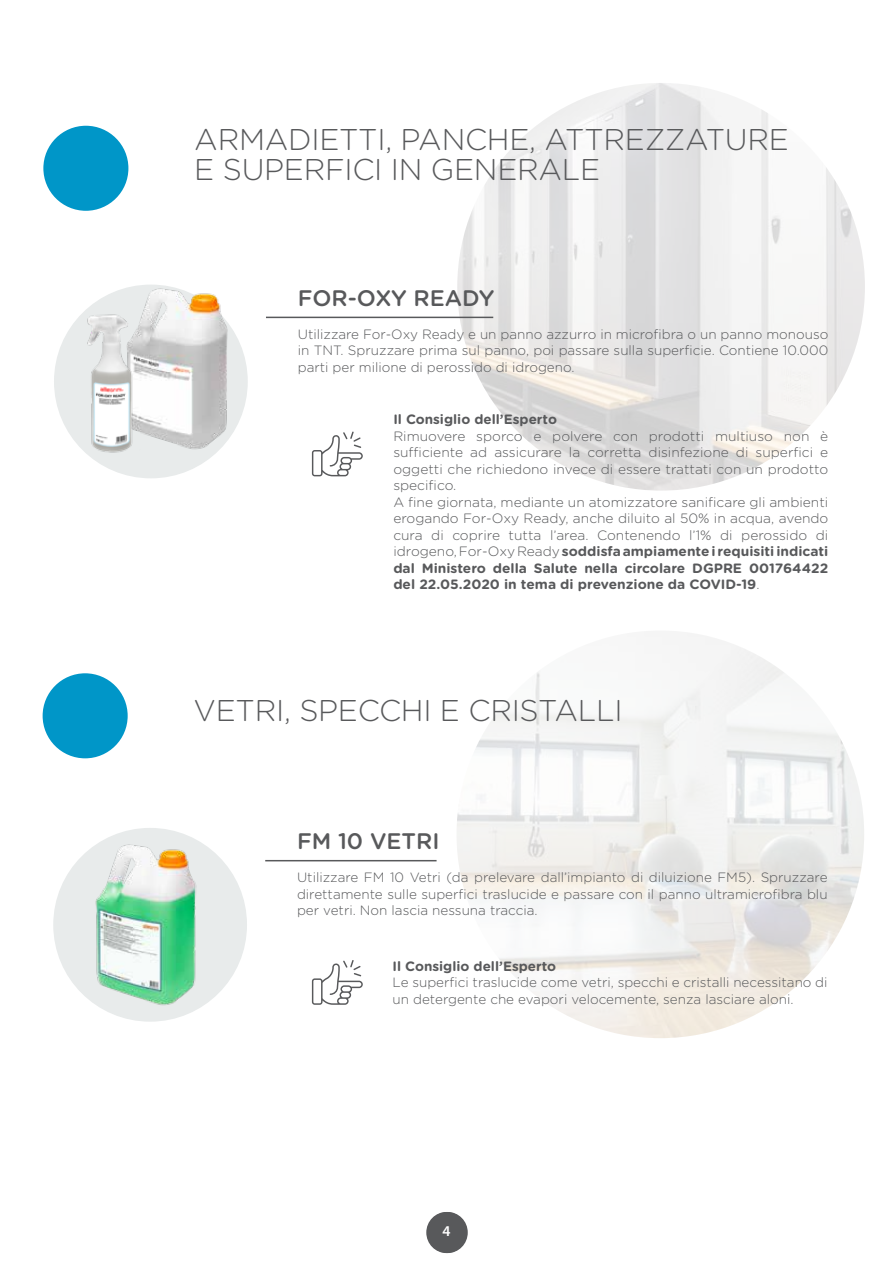
<style>
.page{position:relative;width:893px;height:1263px;background:#fff}
.page>*{position:absolute;margin:0;border:0;box-sizing:border-box;transform-origin:0 0}
.t1{font:300 30px/30px "Gotham Rounded";letter-spacing:-.01em;color:#58595b}
.t2{font:500 22.5px "Gotham Rounded";color:#58595b}
.t3{font:600 15px "Myriad Pro";color:#fff}
.t4{font:300 13.5px/16.5px "Gotham Rounded";color:#58595b;text-align:justify}
.t5{font:700 13.5px "Gotham Rounded";color:#58595b}
.s1{font-weight:700}
</style>
<div class="page">
<svg style="left:426px;top:1212px;width:41px;height:41px"></svg>
<div style="left:427px;top:1212px;width:41px;height:41px;background:#58595b;border-radius:50%"></div>
<img style="left:457px;top:83px;width:408px;height:408px;border-radius:204px">
<div style="left:54px;top:285px;width:194px;height:193px;background:#e8ebeb;border-radius:50%"></div>
<hr style="left:266px;top:317px;width:227px;height:1px;background:#58595b">
<div style="left:43px;top:126px;width:85px;height:85px;background:#0096c8;border-radius:50%"></div>
<img style="left:456px;top:630px;width:408px;height:408px;border-radius:204px">
<div style="left:53px;top:828px;width:194px;height:194px;background:#e8ebeb;border-radius:50%"></div>
<hr style="left:265px;top:860px;width:172px;height:1px;background:#58595b">
<div style="left:43px;top:673px;width:85px;height:85px;background:#0096c8;border-radius:50%"></div>
<svg style="left:312px;top:431px;width:51px;height:45px"></svg>
<img style="left:93px;top:843px;width:113px;height:168px">
<svg style="left:312px;top:960px;width:51px;height:45px"></svg>
<img style="left:142px;top:287px;width:99px;height:168px">
<img style="left:87px;top:285px;width:55px;height:175px">
<h1 class="t1" style="left:194px;top:123px;width:596px">ARMADIETTI, PANCHE, ATTREZZATURE<br>E SUPERFICI IN GENERALE</h1>
<h2 class="t2" style="left:298px;top:282px;width:198px">FOR-OXY READY</h2>
<p class="t4" style="left:298px;top:325px;width:532px">Utilizzare For-Oxy Ready e un panno azzurro in microfibra o un panno monouso in TNT. Spruzzare prima sul panno, poi passare sulla superficie. Contiene 10.000 parti per milione di perossido di idrogeno.</p>
<p class="t5" style="left:393px;top:410px;width:165px">Il Consiglio dell’Esperto</p>
<p class="t4" style="left:393px;top:427px;width:437px;text-align:left">Rimuovere sporco e polvere con prodotti multiuso non è sufficiente ad assicurare la corretta disinfezione di superfici e oggetti che richiedono invece di essere trattati con un prodotto specifico.<br>A fine giornata, mediante un atomizzatore sanificare gli ambienti erogando For-Oxy Ready, anche diluito al 50% in acqua, avendo cura di coprire tutta l’area. Contenendo l’1% di perossido di idrogeno, For-Oxy Ready <span class="s1">soddisfa ampiamente i requisiti indicati dal Ministero della Salute nella circolare DGPRE 001764422 del 22.05.2020 in tema di prevenzione da COVID-19</span>.</p>
<h1 class="t1" style="left:194px;top:694px;width:431px">VETRI, SPECCHI E CRISTALLI</h1>
<h2 class="t2" style="left:297px;top:825px;width:144px">FM 10 VETRI</h2>
<p class="t4" style="left:297px;top:868px;width:532px">Utilizzare FM 10 Vetri (da prelevare dall’impianto di diluizione FM5). Spruzzare direttamente sulle superfici traslucide e passare con il panno ultramicrofibra blu per vetri. Non lascia nessuna traccia.</p>
<p class="t5" style="left:393px;top:956px;width:165px">Il Consiglio dell’Esperto</p>
<p class="t4" style="left:393px;top:974px;width:436px">Le superfici traslucide come vetri, specchi e cristalli necessitano di un detergente che evapori velocemente, senza lasciare aloni.</p>
<p class="t3" style="left:442px;top:1222px;width:10px">4</p>
</div>
